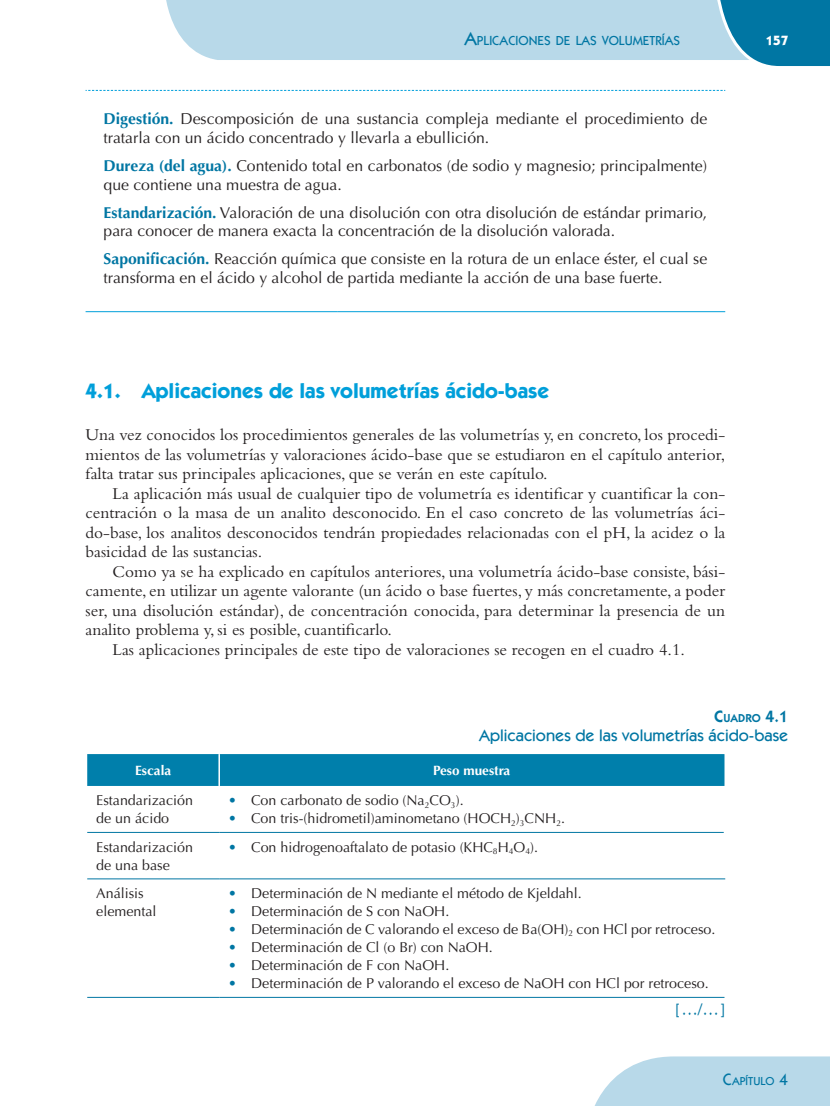
<style>
.page{position:relative;width:830px;height:1106px;background:#fff}
.page>*{position:absolute;margin:0;border:0;box-sizing:border-box;transform-origin:0 0}
.t1{font:700 21px "ITC Kabel Std";color:#009fda}
.t2{font:17.25px/19.5px "Bembo Std";color:#231f20;text-align:justify}
.t3{font:500 16.5px "ITC Kabel Std";color:#0076a3}
.t4{font:15.75px/18.8px "Optima LT Std";color:#231f20}
.t5{font:14.25px/18px "Optima LT Std";color:#231f20}
.t6{font:700 13.5px "Optima LT Std";color:#fff}
.t7{font:700 13.5px "ITC Kabel Std";color:#fff}
.t8{font:500 13.2px "ITC Kabel Std";color:#0076a3}
.t9{font:500 11.55px "ITC Kabel Std";color:#0076a3}
.t10{font:600 11.55px "ITC Kabel Std";color:#0076a3}
.s1{font-size:18.75px}
.s2{font-weight:700;color:#0076a3}
.s3{font-size:16.5px}
.s4{color:#0076a3}
</style>
<div class="page">
<div style="left:166px;top:0;width:547px;height:60px;background:#b8d9e9"></div>
<svg style="left:713px;top:0;width:116px;height:66px;background:#278bb1"></svg>
<svg style="left:594px;top:1056px;width:235px;height:50px;background:#bfdceb"></svg>
<svg style="left:85px;top:90px;width:638px;height:1px"></svg>
<hr style="left:85px;top:311px;width:252px;height:1px;background:#009fda">
<hr style="left:337px;top:311px;width:135px;height:1px;background:#009fda">
<hr style="left:472px;top:311px;width:252px;height:1px;background:#009fda">
<div style="left:87px;top:754px;width:637px;height:32px;background:#007fab"></div>
<hr style="left:218px;top:754px;width:2px;height:32px;background:#fff">
<hr style="left:87px;top:832px;width:132px;height:1px;background:#0076a3">
<hr style="left:219px;top:832px;width:504px;height:1px;background:#0076a3">
<hr style="left:87px;top:878px;width:132px;height:1px;background:#0076a3">
<hr style="left:219px;top:878px;width:505px;height:1px;background:#0076a3">
<hr style="left:87px;top:997px;width:132px;height:1px;background:#0076a3">
<hr style="left:219px;top:997px;width:505px;height:1px;background:#0076a3">
<p class="t8" style="left:464px;top:33px;width:217px"><span class="s1">A</span>PLICACIONES DE LAS VOLUMETRÍAS</p>
<p class="t7" style="left:765px;top:32px;width:24px">157</p>
<p class="t4" style="left:103px;top:110px;width:605px"><span class="s2">Digestión.</span> Descomposición de una sustancia compleja mediante el procedimiento de tratarla con un ácido concentrado y llevarla a ebullición.</p>
<p class="t4" style="left:103px;top:156px;width:605px"><span class="s2">Dureza (del agua).</span> Contenido total en carbonatos (de sodio y magnesio; principalmente) que contiene una muestra de agua.</p>
<p class="t4" style="left:103px;top:203px;width:605px"><span class="s2">Estandarización.</span> Valoración de una disolución con otra disolución de estándar primario, para conocer de manera exacta la concentración de la disolución valorada.</p>
<p class="t4" style="left:103px;top:249px;width:605px"><span class="s2">Saponificación.</span> Reacción química que consiste en la rotura de un enlace éster, el cual se transforma en el ácido y alcohol de partida mediante la acción de una base fuerte.</p>
<p class="t1" style="left:86px;top:377px;width:465px">4.1. Aplicaciones de las volumetrías ácido-base</p>
<p class="t2" style="left:86px;top:425px;width:641px">Una vez conocidos los procedimientos generales de las volumetrías y, en concreto, los procedi‑ mientos de las volumetrías y valoraciones ácido-base que se estudiaron en el capítulo anterior, falta tratar sus principales aplicaciones, que se verán en este capítulo.</p>
<p class="t2" style="left:86px;top:483px;width:641px;text-indent:27px">La aplicación más usual de cualquier tipo de volumetría es identificar y cuantificar la con‑ centración o la masa de un analito desconocido. En el caso concreto de las volumetrías áci‑ do-base, los analitos desconocidos tendrán propiedades relacionadas con el pH, la acidez o la basicidad de las sustancias.</p>
<p class="t2" style="left:112px;top:561px;width:613px">Como ya se ha explicado en capítulos anteriores, una volumetría ácido-base consiste, bási‑</p>
<p class="t2" style="left:86px;top:581px;width:640px">camente, en utilizar un agente valorante (un ácido o base fuertes, y más concretamente, a poder</p>
<p class="t2" style="left:86px;top:600px;width:640px">ser, una disolución estándar), de concentración conocida, para determinar la presencia de un</p>
<p class="t2" style="left:86px;top:620px;width:308px">analito problema y, si es posible, cuantificarlo.</p>
<p class="t2" style="left:112px;top:639px;width:573px">Las aplicaciones principales de este tipo de valoraciones se recogen en el cuadro 4.1.</p>
<p class="t10" style="left:714px;top:711px;width:75px"><span class="s3">C</span>UADRO <span class="s3">4.1</span></p>
<p class="t3" style="left:479px;top:725px;width:310px">Aplicaciones de las volumetrías ácido-base</p>
<p class="t6" style="left:135px;top:762px;width:38px">Escala</p>
<p class="t6" style="left:433px;top:762px;width:79px">Peso muestra</p>
<p class="t5" style="left:96px;top:791px;width:98px">Estandarización de un ácido</p>
<p class="t5" style="left:228px;top:791px;width:237px"><span class="s4">•</span> Con carbonato de sodio (Na<sub>2</sub>CO<sub>3</sub>).</p>
<p class="t5" style="left:228px;top:809px;width:338px"><span class="s4">•</span> Con tris-(hidrometil)aminometano (HOCH<sub>2</sub>)<sub>3</sub>CNH<sub>2</sub>.</p>
<p class="t5" style="left:96px;top:838px;width:98px">Estandarización de una base</p>
<p class="t5" style="left:228px;top:838px;width:311px"><span class="s4">•</span> Con hidrogenoaftalato de potasio (KHC<sub>8</sub>H<sub>4</sub>O<sub>4</sub>).</p>
<p class="t5" style="left:96px;top:884px;width:62px">Análisis elemental</p>
<p class="t5" style="left:228px;top:884px;width:355px"><span class="s4">•</span> Determinación de N mediante el método de Kjeldahl.</p>
<p class="t5" style="left:228px;top:902px;width:222px"><span class="s4">•</span> Determinación de S con NaOH.</p>
<p class="t5" style="left:228px;top:920px;width:488px"><span class="s4">•</span> Determinación de C valorando el exceso de Ba(OH)<sub>2</sub> con HCl por retroceso.</p>
<p class="t5" style="left:228px;top:938px;width:266px"><span class="s4">•</span> Determinación de Cl (o Br) con NaOH.</p>
<p class="t5" style="left:228px;top:956px;width:222px"><span class="s4">•</span> Determinación de F con NaOH.</p>
<p class="t5" style="left:228px;top:974px;width:482px"><span class="s4">•</span> Determinación de P valorando el exceso de NaOH con HCl por retroceso.</p>
<p class="t3" style="left:675px;top:1000px;width:50px">[…/…]</p>
<p class="t9" style="left:722px;top:1074px;width:67px"><span class="s3">C</span>APÍTULO <span class="s3">4</span></p>
</div>
